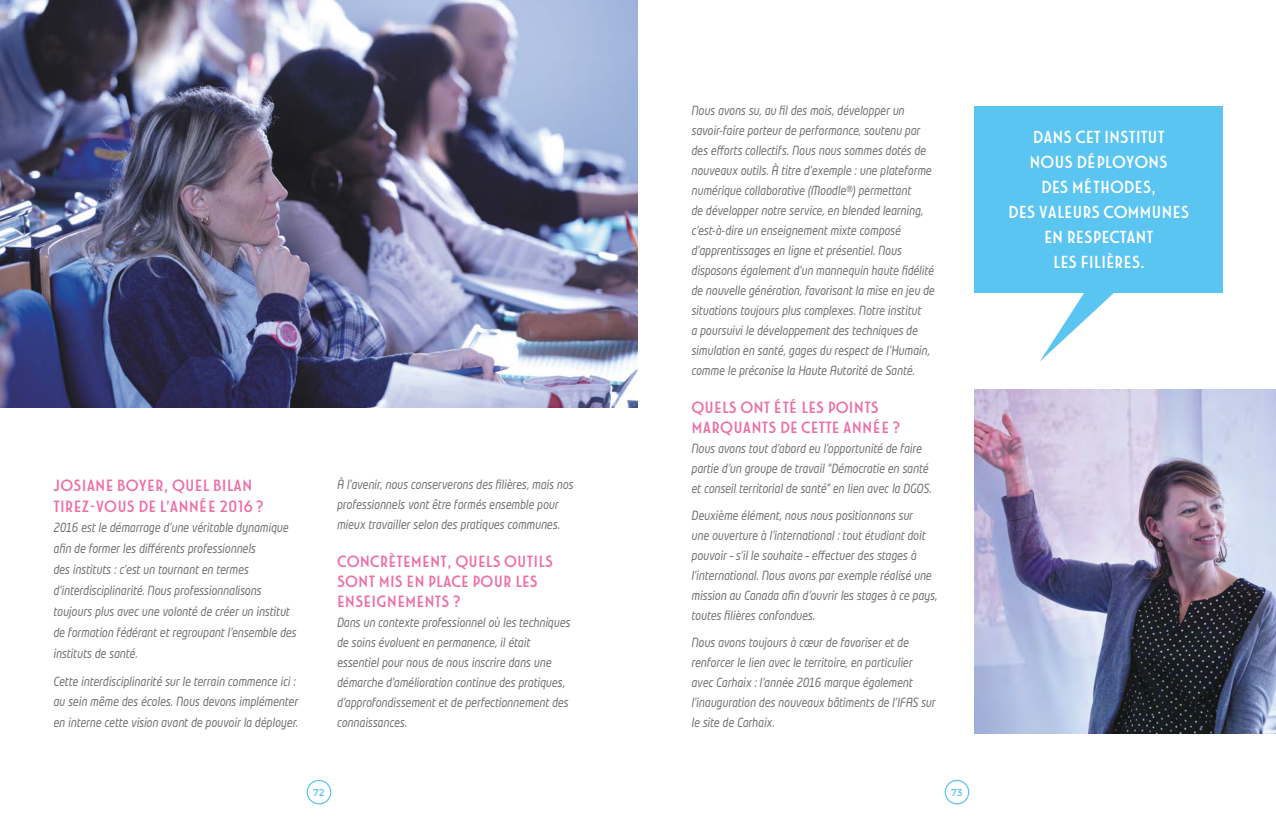
<style>
.page{position:relative;width:1276px;height:833px;background:#fff}
.page>*{position:absolute;margin:0;border:0;box-sizing:border-box;transform-origin:0 0}
.t1{font:18.75px/25px "FIATADVERT01 A";letter-spacing:-.04em;color:#fff;text-align:center}
.t2{font:17.5px/20px "FIATADVERT01 A";letter-spacing:-.03em;color:#ed6ea7}
.t3{font:italic 12.5px/20px "Neo Tech Std";letter-spacing:.005em;color:#706f6f;scale:.85 1}
.t4{font:10px "Montserrat";color:#5bc5f2}
</style>
<div class="page">
<div style="left:944px;top:780px;width:25px;height:24px;border:1px solid #5bc5f2;border-radius:50%"></div>
<div style="left:307px;top:780px;width:24px;height:24px;border:1px solid #5bc5f2;border-radius:50%"></div>
<img style="left:974px;top:390px;width:302px;height:343px">
<img style="left:0;top:0;width:637px;height:407px">
<svg style="left:1040px;top:293px;width:74px;height:69px"></svg>
<div style="left:974px;top:106px;width:248px;height:187px;background:#5bc5f2"></div>
<h2 class="t2" style="left:53px;top:475px;width:212px;line-height:20.9px">JOSIANE BOYER, QUEL BILAN<br>TIREZ-VOUS DE L’ANNÉE 2016 ?</h2>
<p class="t3" style="left:53px;top:517px;width:287px;line-height:20.9px">2016 est le démarrage d’une véritable dynamique afin de former les différents professionnels<br>des instituts : c’est un tournant en termes d’interdisciplinarité. Nous professionnalisons toujours plus avec une volonté de créer un institut de formation fédérant et regroupant l’ensemble des instituts de santé.</p>
<p class="t3" style="left:53px;top:670px;width:289px;line-height:20.9px">Cette interdisciplinarité sur le terrain commence ici : au sein même des écoles. Nous devons implémenter en interne cette vision avant de pouvoir la déployer.</p>
<p class="t3" style="left:337px;top:474px;width:280px">À l’avenir, nous conserverons des filières, mais nos professionnels vont être formés ensemble pour mieux travailler selon des pratiques communes.</p>
<h2 class="t2" style="left:337px;top:551px;width:218px">CONCRÈTEMENT, QUELS OUTILS<br>SONT MIS EN PLACE POUR LES<br>ENSEIGNEMENTS ?</h2>
<p class="t3" style="left:337px;top:612px;width:276px">Dans un contexte professionnel où les techniques de soins évoluent en permanence, il était essentiel pour nous de nous inscrire dans une démarche d’amélioration continue des pratiques, d’approfondissement et de perfectionnement des connaissances.</p>
<p class="t3" style="left:691px;top:100px;width:288px">Nous avons su, au fil des mois, développer un savoir-faire porteur de performance, soutenu par des efforts collectifs. Nous nous sommes dotés de nouveaux outils. À titre d’exemple : une plateforme numérique collaborative (Moodle®) permettant<br>de développer notre service, en blended learning, c’est-à-dire un enseignement mixte composé d’apprentissages en ligne et présentiel. Nous disposons également d’un mannequin haute fidélité de nouvelle génération, favorisant la mise en jeu de situations toujours plus complexes. Notre institut<br>a poursuivi le développement des techniques de simulation en santé, gages du respect de l’Humain, comme le préconise la Haute Autorité de Santé.</p>
<h2 class="t2" style="left:691px;top:398px;width:211px">QUELS ONT ÉTÉ LES POINTS<br>MARQUANTS DE CETTE ANNÉE ?</h2>
<p class="t3" style="left:691px;top:438px;width:284px">Nous avons tout d’abord eu l’opportunité de faire partie d’un groupe de travail “Démocratie en santé et conseil territorial de santé” en lien avec la DGOS.</p>
<p class="t3" style="left:691px;top:505px;width:291px">Deuxième élément, nous nous positionnons sur<br>une ouverture à l’international : tout étudiant doit pouvoir – s’il le souhaite – effectuer des stages à l’international. Nous avons par exemple réalisé une mission au Canada afin d’ouvrir les stages à ce pays, toutes filières confondues.</p>
<p class="t3" style="left:691px;top:632px;width:289px">Nous avons toujours à cœur de favoriser et de renforcer le lien avec le territoire, en particulier avec Carhaix : l’année 2016 marque également l’inauguration des nouveaux bâtiments de l’IFAS sur le site de Carhaix.</p>
<p class="t4" style="left:313px;top:786px;width:13px">72</p>
<p class="t4" style="left:951px;top:786px;width:13px">73</p>
<h1 class="t1" style="left:1007px;top:125px;width:183px">DANS CET INSTITUT<br>NOUS DÉPLOYONS<br>DES MÉTHODES,<br>DES VALEURS COMMUNES<br>EN RESPECTANT<br>LES FILIÈRES.</h1>
</div>
